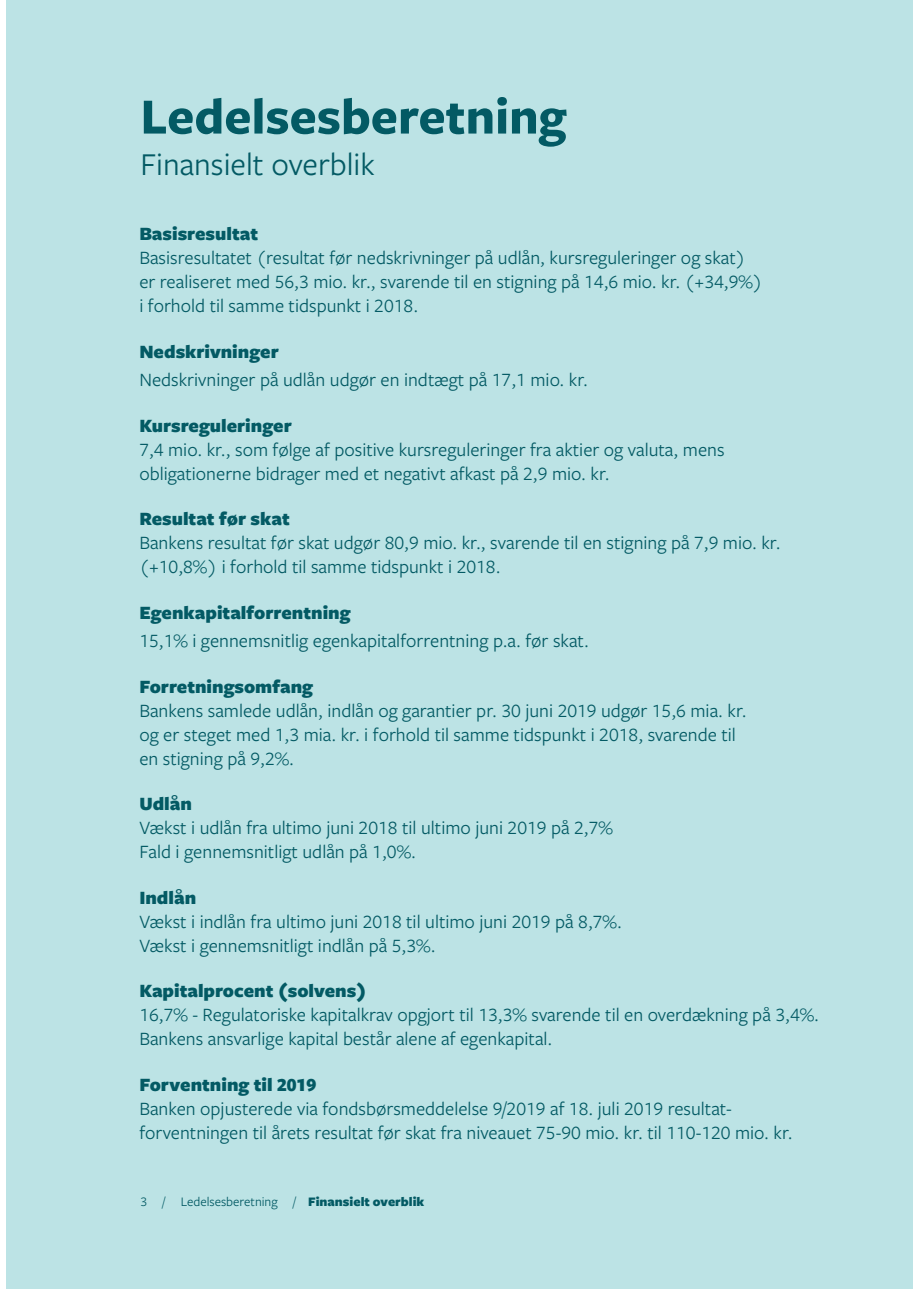
<style>
.page{position:relative;width:919px;height:1289px;background:#fff}
.page>*{position:absolute;margin:0;border:0;box-sizing:border-box;transform-origin:0 0}
.Overskrift{font:700 52.5px "Freight Sans Pro";color:#035a64}
.Underoverskrift{font:33px "Freight Sans Pro";color:#035a64}
.Indholdsfortegnelse{font:19.5px/24px "Freight Sans Pro";color:#035a64}
.Brødtekst{font:13.5px "Freight Sans Pro";color:#035a64}
.s1{font-weight:900}
</style>
<div class="page">
<div style="left:6px;top:1px;width:906px;height:1287px;background:#bce3e5"></div>
<p class="Overskrift" style="left:140px;top:80px;width:427px">Ledelsesberetning</p>
<p class="Underoverskrift" style="left:140px;top:142px;width:236px">Finansielt overblik</p>
<p class="Indholdsfortegnelse" style="left:139px;top:221px;width:625px"><span class="s1">Basisresultat<br></span>Basisresultatet (resultat før nedskrivninger på udlån, kursreguleringer og skat) er realiseret med 56,3 mio. kr., svarende til en stigning på 14,6 mio. kr. (+34,9%) i forhold til samme tidspunkt i 2018.</p>
<p class="Indholdsfortegnelse" style="left:139px;top:336px;width:450px;line-height:28.5px"><span class="s1">Nedskrivninger<br></span>Nedskrivninger på udlån udgør en indtægt på 17,1 mio. kr.</p>
<p class="Indholdsfortegnelse" style="left:139px;top:412px;width:586px"><span class="s1">Kursreguleringer<br></span>7,4 mio. kr., som følge af positive kursreguleringer fra aktier og valuta, mens obligationerne bidrager med et negativt afkast på 2,9 mio. kr.</p>
<p class="Indholdsfortegnelse" style="left:139px;top:506px;width:642px"><span class="s1">Resultat før skat<br></span>Bankens resultat før skat udgør 80,9 mio. kr., svarende til en stigning på 7,9 mio. kr. (+10,8%) i forhold til samme tidspunkt i 2018.</p>
<p class="Indholdsfortegnelse" style="left:139px;top:597px;width:451px;line-height:28.5px"><span class="s1">Egenkapitalforrentning<br></span>15,1% i gennemsnitlig egenkapitalforrentning p.a. før skat.</p>
<p class="Indholdsfortegnelse" style="left:139px;top:673px;width:608px"><span class="s1">Forretningsomfang<br></span>Bankens samlede udlån, indlån og garantier pr. 30 juni 2019 udgør 15,6 mia. kr. og er steget med 1,3 mia. kr. i forhold til samme tidspunkt i 2018, svarende til en stigning på 9,2%.</p>
<p class="Indholdsfortegnelse" style="left:139px;top:791px;width:475px"><span class="s1">Udlån<br></span>Vækst i udlån fra ultimo juni 2018 til ultimo juni 2019 på 2,7%<br>Fald i gennemsnitligt udlån på 1,0%.</p>
<p class="Indholdsfortegnelse" style="left:139px;top:884px;width:484px"><span class="s1">Indlån<br></span>Vækst i indlån fra ultimo juni 2018 til ultimo juni 2019 på 8,7%.<br>Vækst i gennemsnitligt indlån på 5,3%.</p>
<p class="Indholdsfortegnelse" style="left:139px;top:978px;width:681px"><span class="s1">Kapitalprocent (solvens)<br></span>16,7% - Regulatoriske kapitalkrav opgjort til 13,3% svarende til en overdækning på 3,4%.<br>Bankens ansvarlige kapital består alene af egenkapital.</p>
<p class="Indholdsfortegnelse" style="left:139px;top:1071px;width:654px"><span class="s1">Forventning til 2019<br></span>Banken opjusterede via fondsbørsmeddelelse 9/2019 af 18. juli 2019 resultat&shy;forventningen til årets resultat før skat fra niveauet 75-90 mio. kr. til 110-120 mio. kr.</p>
<p class="Brødtekst" style="left:140px;top:1192px;width:285px">3 / Ledelsesberetning / <span class="s1">Finansielt overblik</span></p>
</div>
